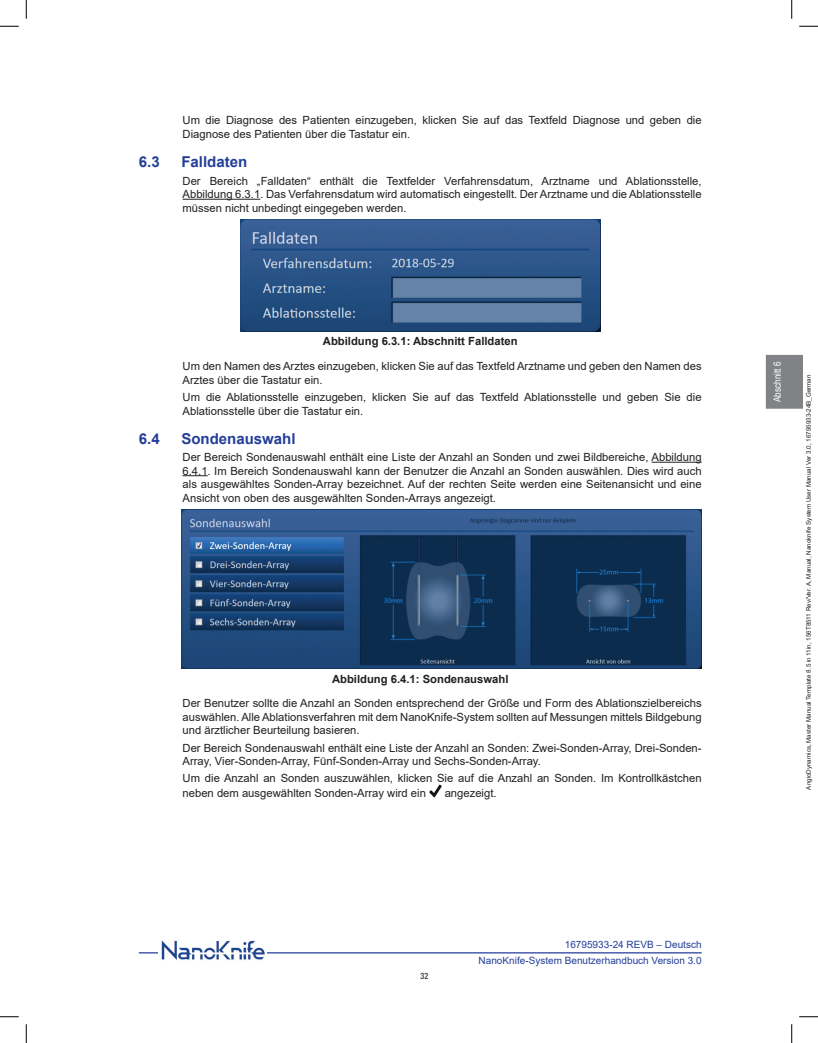
<style>
.page{position:relative;width:818px;height:1043px;background:#fff}
.page>*{position:absolute;margin:0;border:0;box-sizing:border-box;transform-origin:0 0}
.un_subhead{font:700 15px "Arial";color:#223e99}
.un_body_indent{font:11.25px/13.5px "Arial";color:#231f20}
.un_figure_title{font:700 11.25px "Arial";color:#231f20}
.t1{font:10px/16.1px "Arial";color:#223e99;text-align:right}
.t2{font:10px "Arial Narrow";color:#fff}
.t3{font:condensed 8.75px "Univers LT Std";color:#231f20}
.t4{font:6.25px "Arial";color:#231f20}
</style>
<div class="page">
<div style="left:765px;top:355px;width:37px;height:54px;background:#808285"></div>
<hr style="left:139px;top:952px;width:562px;height:1px;background:#223e99">
<img style="left:159px;top:940px;width:108px;height:20px">
<hr style="left:182px;top:199px;width:78px;height:1px;background:#231f20">
<hr style="left:651px;top:462px;width:50px;height:1px;background:#231f20">
<svg style="left:182px;top:475px;width:26px;height:1px"></svg>
<img style="left:240px;top:219px;width:360px;height:113px">
<img style="left:182px;top:509px;width:519px;height:160px">
<svg style="left:429px;top:784px;width:12px;height:13px"></svg>
<svg style="left:0;top:25px;width:19px;height:2px"></svg>
<svg style="left:799px;top:25px;width:19px;height:2px"></svg>
<svg style="left:0;top:1016px;width:19px;height:1px"></svg>
<svg style="left:799px;top:1016px;width:19px;height:1px"></svg>
<svg style="left:25px;top:0;width:2px;height:19px"></svg>
<svg style="left:25px;top:1024px;width:2px;height:18px"></svg>
<svg style="left:791px;top:0;width:1px;height:19px"></svg>
<svg style="left:791px;top:1024px;width:1px;height:18px"></svg>
<p class="un_body_indent" style="left:182px;top:114px;width:520px">Um die Diagnose des Patienten einzugeben, klicken Sie auf das Textfeld Diagnose und geben die<br>Diagnose des Patienten über die Tastatur ein.</p>
<p class="un_subhead" style="left:139px;top:151px;width:22px">6.3</p>
<p class="un_subhead" style="left:181px;top:151px;width:67px">Falldaten</p>
<p class="un_body_indent" style="left:182px;top:174px;width:520px;text-align:justify">Der Bereich „Falldaten“ enthält die Textfelder Verfahrensdatum, Arztname und Ablationsstelle, Abbildung 6.3.1. Das Verfahrensdatum wird automatisch eingestellt. Der Arztname und die Ablationsstelle müssen nicht unbedingt eingegeben werden.</p>
<p class="un_figure_title" style="left:323px;top:333px;width:196px">Abbildung 6.3.1: Abschnitt Falldaten</p>
<p class="un_body_indent" style="left:182px;top:359px;width:520px">Um den Namen des Arztes einzugeben, klicken Sie auf das Textfeld Arztname und geben den Namen des<br>Arztes über die Tastatur ein.</p>
<p class="un_body_indent" style="left:182px;top:390px;width:520px">Um die Ablationsstelle einzugeben, klicken Sie auf das Textfeld Ablationsstelle und geben Sie die<br>Ablationsstelle über die Tastatur ein.</p>
<p class="un_subhead" style="left:139px;top:428px;width:22px">6.4</p>
<p class="un_subhead" style="left:181px;top:428px;width:116px">Sondenauswahl</p>
<p class="un_body_indent" style="left:182px;top:450px;width:520px;text-align:justify">Der Bereich Sondenauswahl enthält eine Liste der Anzahl an Sonden und zwei Bildbereiche, Abbildung 6.4.1. Im Bereich Sondenauswahl kann der Benutzer die Anzahl an Sonden auswählen. Dies wird auch als ausgewähltes Sonden-Array bezeichnet. Auf der rechten Seite werden eine Seitenansicht und eine Ansicht von oben des ausgewählten Sonden-Arrays angezeigt.</p>
<p class="un_figure_title" style="left:332px;top:670px;width:178px">Abbildung 6.4.1: Sondenauswahl</p>
<p class="un_body_indent" style="left:182px;top:696px;width:520px;text-align:justify">Der Benutzer sollte die Anzahl an Sonden entsprechend der Größe und Form des Ablationszielbereichs auswählen. Alle Ablationsverfahren mit dem NanoKnife-System sollten auf Messungen mittels Bildgebung und ärztlicher Beurteilung basieren.</p>
<p class="un_body_indent" style="left:182px;top:740px;width:520px">Der Bereich Sondenauswahl enthält eine Liste der Anzahl an Sonden: Zwei-Sonden-Array, Drei-Sonden-<br>Array, Vier-Sonden-Array, Fünf-Sonden-Array und Sechs-Sonden-Array.</p>
<p class="un_body_indent" style="left:182px;top:771px;width:520px;line-height:14.6px">Um die Anzahl an Sonden auszuwählen, klicken Sie auf die Anzahl an Sonden. Im Kontrollkästchen neben dem ausgewählten Sonden-Array wird ein</p>
<p class="un_body_indent" style="left:444px;top:786px;width:53px">angezeigt.</p>
<p class="t3" style="left:420px;top:970px;width:9px">32</p>
<p class="t1" style="left:478px;top:936px;width:224px">16795933-24 REVB – Deutsch<br>NanoKnife-System Benutzerhandbuch Version 3.0</p>
<p class="t2" style="left:770px;top:402px;width:42px;rotate:-90deg">Abschnitt 6</p>
<p class="t4" style="left:804px;top:789px;width:416px;rotate:-90deg">AngioDynamics, Master Manual Template 8.5 in 11in, 156T8511 Rev/Ver. A, Manual, Nanoknife System User Manual Ver 3.0, 16795933-24B_German</p>
</div>
